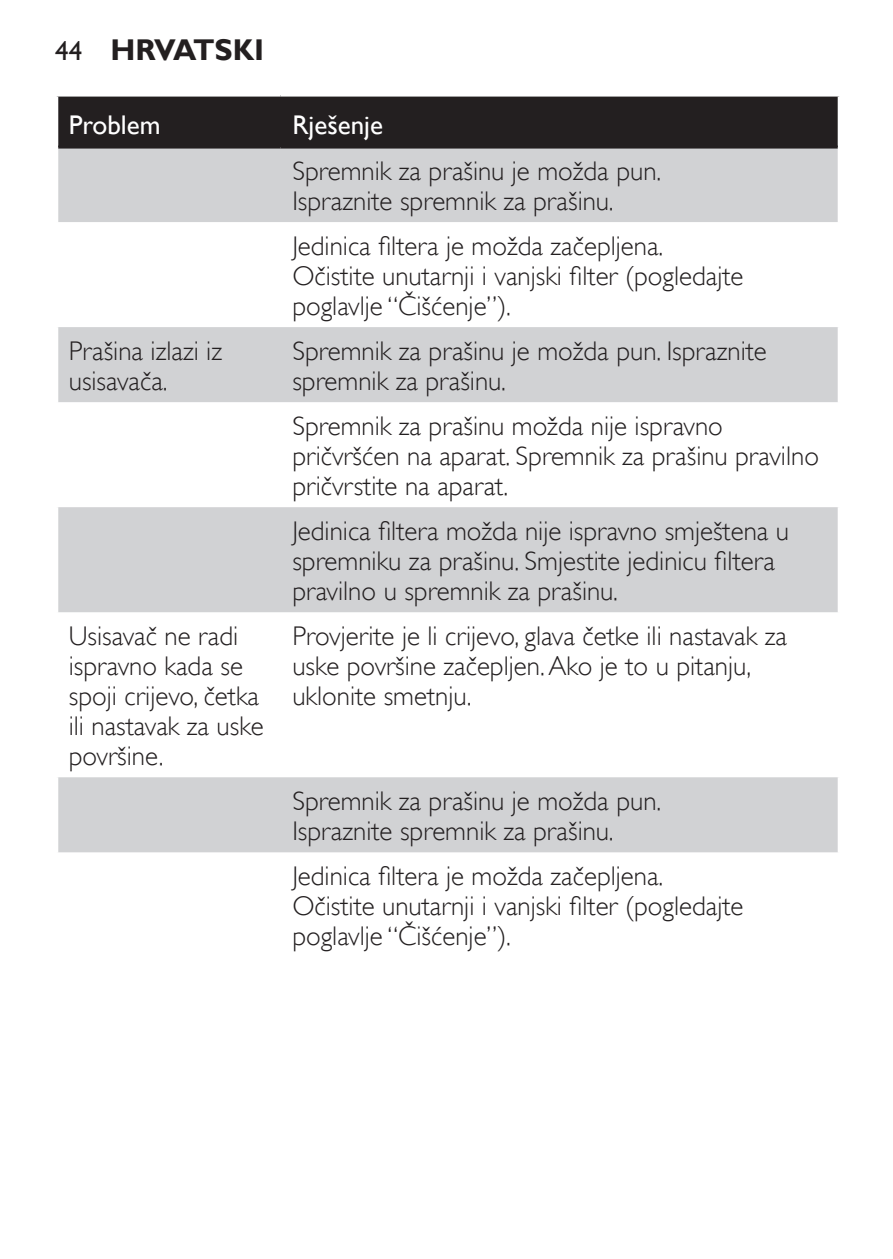
<style>
.page{position:relative;width:893px;height:1259px;background:#fff}
.page>*{position:absolute;margin:0;border:0;box-sizing:border-box;transform-origin:0 0}
.t1{font:700 30px "Gill Sans Alt One WGL";color:#231f20}
.t2{font:27px/30px "Gill Sans Alt One WGL Light";color:#231f20}
.t3{font:27px "Gill Sans Alt One WGL";color:#fff}
.s1{font-weight:400;font-size:27px}
</style>
<div class="page">
<div style="left:58px;top:97px;width:780px;height:49px;background:#231f20"></div>
<svg style="left:58px;top:149px;width:780px;height:703px"></svg>
<hr style="left:58px;top:146px;width:222px;height:3px;background:#231f20">
<hr style="left:280px;top:146px;width:558px;height:3px;background:#231f20">
<p class="t1" style="left:55px;top:29px;width:211px"><span class="s1">44</span> HRVATSKI</p>
<p class="t3" style="left:69px;top:106px;width:93px">Problem</p>
<p class="t3" style="left:292px;top:106px;width:92px">Rješenje</p>
<p class="t2" style="left:292px;top:156px;width:370px">Spremnik za prašinu je možda pun.<br>Ispraznite spremnik za prašinu.</p>
<p class="t2" style="left:292px;top:231px;width:453px">Jedinica filtera je možda začepljena.<br>Očistite unutarnji i vanjski filter (pogledajte poglavlje “Čišćenje”).</p>
<p class="t2" style="left:69px;top:336px;width:155px">Prašina izlazi iz usisavača.</p>
<p class="t2" style="left:292px;top:336px;width:476px">Spremnik za prašinu je možda pun. Ispraznite spremnik za prašinu.</p>
<p class="t2" style="left:292px;top:411px;width:528px">Spremnik za prašinu možda nije ispravno pričvršćen na aparat. Spremnik za prašinu pravilno pričvrstite na aparat.</p>
<p class="t2" style="left:292px;top:516px;width:498px">Jedinica filtera možda nije ispravno smještena u spremniku za prašinu. Smjestite jedinicu filtera pravilno u spremnik za prašinu.</p>
<p class="t2" style="left:69px;top:621px;width:196px">Usisavač ne radi ispravno kada se spoji crijevo, četka ili nastavak za uske površine.</p>
<p class="t2" style="left:292px;top:621px;width:496px">Provjerite je li crijevo, glava četke ili nastavak za uske površine začepljen. Ako je to u pitanju, uklonite smetnju.</p>
<p class="t2" style="left:292px;top:786px;width:370px">Spremnik za prašinu je možda pun.<br>Ispraznite spremnik za prašinu.</p>
<p class="t2" style="left:292px;top:861px;width:453px">Jedinica filtera je možda začepljena.<br>Očistite unutarnji i vanjski filter (pogledajte poglavlje “Čišćenje”).</p>
</div>
